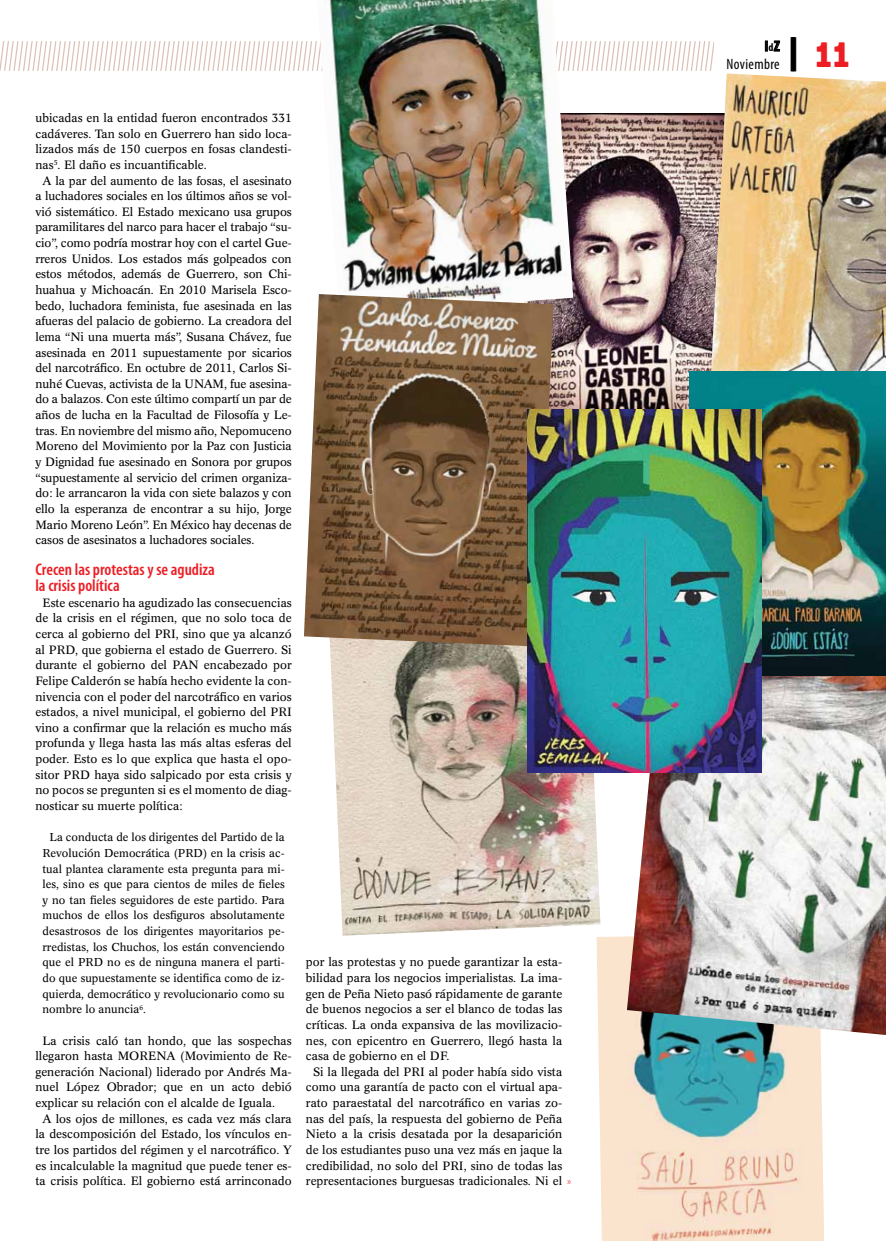
<style>
.page{position:relative;width:886px;height:1241px;background:#fff}
.page>*{position:absolute;margin:0;border:0;box-sizing:border-box;transform-origin:0 0}
.t1{font:37.5px "Archive";color:#ed1d24}
.t2{font:600 condensed 16.88px/15.6px "Myriad Pro";color:#ed1d24}
.t3{font:condensed 15px/18px "Myriad Pro";letter-spacing:.025em;color:#000;text-align:right}
.t4{font:11.88px/15.6px "Concorde BE";color:#000;text-align:justify}
.t5{font:11.25px/15.6px "Concorde BE";color:#000;text-align:justify}
.s1{font-family:"Myriad Pro";font-weight:300;font-stretch:condensed;color:#ed1d24}
.s2{font-weight:700}
.s3{font-weight:700;font-size:11.25px}
.s4{font-family:"Signika";font-weight:700;color:#000}
</style>
<div class="page">
<svg style="left:0;top:41px;width:767px;height:30px"></svg>
<svg style="left:773px;top:40px;width:7px;height:12px"></svg>
<img style="left:553px;top:113px;width:156px;height:296px">
<img style="left:317px;top:0;width:256px;height:314px">
<img style="left:330px;top:646px;width:270px;height:289px">
<img style="left:596px;top:933px;width:228px;height:307px">
<img style="left:627px;top:675px;width:259px;height:359px">
<img style="left:304px;top:294px;width:249px;height:352px">
<img style="left:709px;top:73px;width:177px;height:298px">
<img style="left:689px;top:371px;width:197px;height:304px">
<img style="left:527px;top:409px;width:234px;height:363px">
<p class="t4" style="left:35px;top:110px;width:258px">ubicadas en la entidad fueron encontrados 331</p>
<p class="t4" style="left:35px;top:126px;width:258px">cadáveres. Tan solo en Guerrero han sido loca-</p>
<p class="t4" style="left:35px;top:141px;width:258px">lizados más de 150 cuerpos en fosas clandesti-</p>
<p class="t4" style="left:35px;top:157px;width:173px">nas<sup>5</sup>. El daño es incuantificable.</p>
<p class="t4" style="left:43px;top:173px;width:251px">A la par del aumento de las fosas, el asesinato</p>
<p class="t4" style="left:35px;top:188px;width:258px">a luchadores sociales en los últimos años se vol-</p>
<p class="t4" style="left:35px;top:204px;width:258px">vió sistemático. El Estado mexicano usa grupos</p>
<p class="t4" style="left:35px;top:220px;width:258px">paramilitares del narco para hacer el trabajo “su-</p>
<p class="t4" style="left:35px;top:235px;width:258px">cio”, como podría mostrar hoy con el cartel Gue-</p>
<p class="t4" style="left:35px;top:251px;width:258px">rreros Unidos. Los estados más golpeados con</p>
<p class="t4" style="left:35px;top:266px;width:258px">estos métodos, además de Guerrero, son Chi-</p>
<p class="t4" style="left:35px;top:282px;width:258px">huahua y Michoacán. En 2010 Marisela Esco-</p>
<p class="t4" style="left:35px;top:298px;width:258px">bedo, luchadora feminista, fue asesinada en las</p>
<p class="t4" style="left:35px;top:313px;width:258px">afueras del palacio de gobierno. La creadora del</p>
<p class="t4" style="left:35px;top:329px;width:258px">lema “Ni una muerta más”, Susana Chávez, fue</p>
<p class="t4" style="left:35px;top:345px;width:258px">asesinada en 2011 supuestamente por sicarios</p>
<p class="t4" style="left:35px;top:360px;width:258px">del narcotráfico. En octubre de 2011, Carlos Si-</p>
<p class="t4" style="left:35px;top:376px;width:258px">nuhé Cuevas, activista de la UNAM, fue asesina-</p>
<p class="t4" style="left:35px;top:391px;width:258px">do a balazos. Con este último compartí un par de</p>
<p class="t4" style="left:35px;top:407px;width:258px">años de lucha en la Facultad de Filosofía y Le-</p>
<p class="t4" style="left:35px;top:423px;width:258px">tras. En noviembre del mismo año, Nepomuceno</p>
<p class="t4" style="left:35px;top:438px;width:258px">Moreno del Movimiento por la Paz con Justicia</p>
<p class="t4" style="left:35px;top:454px;width:258px">y Dignidad fue asesinado en Sonora por grupos</p>
<p class="t4" style="left:35px;top:470px;width:258px">“supuestamente al servicio del crimen organiza-</p>
<p class="t4" style="left:35px;top:485px;width:258px">do: le arrancaron la vida con siete balazos y con</p>
<p class="t4" style="left:35px;top:501px;width:258px">ello la esperanza de encontrar a su hijo, Jorge</p>
<p class="t4" style="left:35px;top:516px;width:258px">Mario Moreno León”. En México hay decenas de</p>
<p class="t4" style="left:35px;top:532px;width:220px">casos de asesinatos a luchadores sociales.</p>
<h2 class="t2" style="left:35px;top:562px;width:181px">Crecen las protestas y se agudiza la crisis política</h2>
<p class="t4" style="left:35px;top:595px;width:258px;text-indent:7px">Este escenario ha agudizado las consecuencias de la crisis en el régimen, que no solo toca de cerca al gobierno del PRI, sino que ya alcanzó al PRD, que gobierna el estado de Guerrero. Si durante el gobierno del PAN encabezado por Felipe Calderón se había hecho evidente la con&shy;nivencia con el poder del narcotráfico en varios estados, a nivel municipal, el gobierno del PRI vino a confirmar que la relación es mucho más profunda y llega hasta las más altas esferas del poder. Esto es lo que explica que hasta el opo&shy;sitor PRD haya sido salpicado por esta crisis y no pocos se pregunten si es el momento de diag&shy;nosticar su muerte política:</p>
<p class="t5" style="left:43px;top:829px;width:244px;text-indent:7px">La conducta de los dirigentes del Partido de la Revolución Democrática (PRD) en la crisis ac&shy;tual plantea claramente esta pregunta para mi&shy;les, sino es que para cientos de miles de fieles y no tan fieles seguidores de este partido. Para muchos de ellos los desfiguros absolutamente desastrosos de los dirigentes mayoritarios pe&shy;rredistas, los Chuchos, los están convenciendo que el PRD no es de ninguna manera el parti&shy;do que supuestamente se identifica como de iz&shy;quierda, democrático y revolucionario como su nombre lo anuncia<sup>6</sup>.</p>
<p class="t4" style="left:43px;top:1032px;width:251px">La crisis caló tan hondo, que las sospechas</p>
<p class="t4" style="left:35px;top:1048px;width:258px">llegaron hasta MORENA (Movimiento de Re-</p>
<p class="t4" style="left:35px;top:1063px;width:258px">generación Nacional) liderado por Andrés Ma-</p>
<p class="t4" style="left:35px;top:1079px;width:258px">nuel López Obrador; que en un acto debió</p>
<p class="t4" style="left:35px;top:1095px;width:241px">explicar su relación con el alcalde de Iguala.</p>
<p class="t4" style="left:43px;top:1110px;width:251px">A los ojos de millones, es cada vez más clara</p>
<p class="t4" style="left:35px;top:1126px;width:258px">la descomposición del Estado, los vínculos en-</p>
<p class="t4" style="left:35px;top:1141px;width:258px">tre los partidos del régimen y el narcotráfico. Y</p>
<p class="t4" style="left:35px;top:1157px;width:258px">es incalculable la magnitud que puede tener es-</p>
<p class="t4" style="left:35px;top:1173px;width:258px">ta crisis política. El gobierno está arrinconado</p>
<p class="t4" style="left:306px;top:954px;width:258px">por las protestas y no puede garantizar la esta-</p>
<p class="t4" style="left:306px;top:970px;width:258px">bilidad para los negocios imperialistas. La ima-</p>
<p class="t4" style="left:306px;top:985px;width:258px">gen de Peña Nieto pasó rápidamente de garante</p>
<p class="t4" style="left:306px;top:1001px;width:258px">de buenos negocios a ser el blanco de todas las</p>
<p class="t4" style="left:306px;top:1016px;width:258px">críticas. La onda expansiva de las movilizacio-</p>
<p class="t4" style="left:306px;top:1032px;width:258px">nes, con epicentro en Guerrero, llegó hasta la</p>
<p class="t4" style="left:306px;top:1048px;width:145px">casa de gobierno en el DF.</p>
<p class="t4" style="left:313px;top:1063px;width:251px">Si la llegada del PRI al poder había sido vista</p>
<p class="t4" style="left:306px;top:1079px;width:258px">como una garantía de pacto con el virtual apa-</p>
<p class="t4" style="left:306px;top:1095px;width:258px">rato paraestatal del narcotráfico en varias zo-</p>
<p class="t4" style="left:306px;top:1110px;width:258px">nas del país, la respuesta del gobierno de Peña</p>
<p class="t4" style="left:306px;top:1126px;width:258px">Nieto a la crisis desatada por la desaparición</p>
<p class="t4" style="left:306px;top:1141px;width:258px">de los estudiantes puso una vez más en jaque la</p>
<p class="t4" style="left:306px;top:1157px;width:258px">credibilidad, no solo del PRI, sino de todas las</p>
<p class="t4" style="left:306px;top:1173px;width:267px">representaciones burguesas tradicionales. Ni el <span class="s1">»</span></p>
<p class="t3" style="left:726px;top:37px;width:55px"><span class="s2">I</span><span class="s3">d</span><span class="s2">Z<br></span>Noviembre</p>
<h1 class="t1" style="left:788px;top:33px;width:64px"><span class="s4">|</span> 11</h1>
</div>
